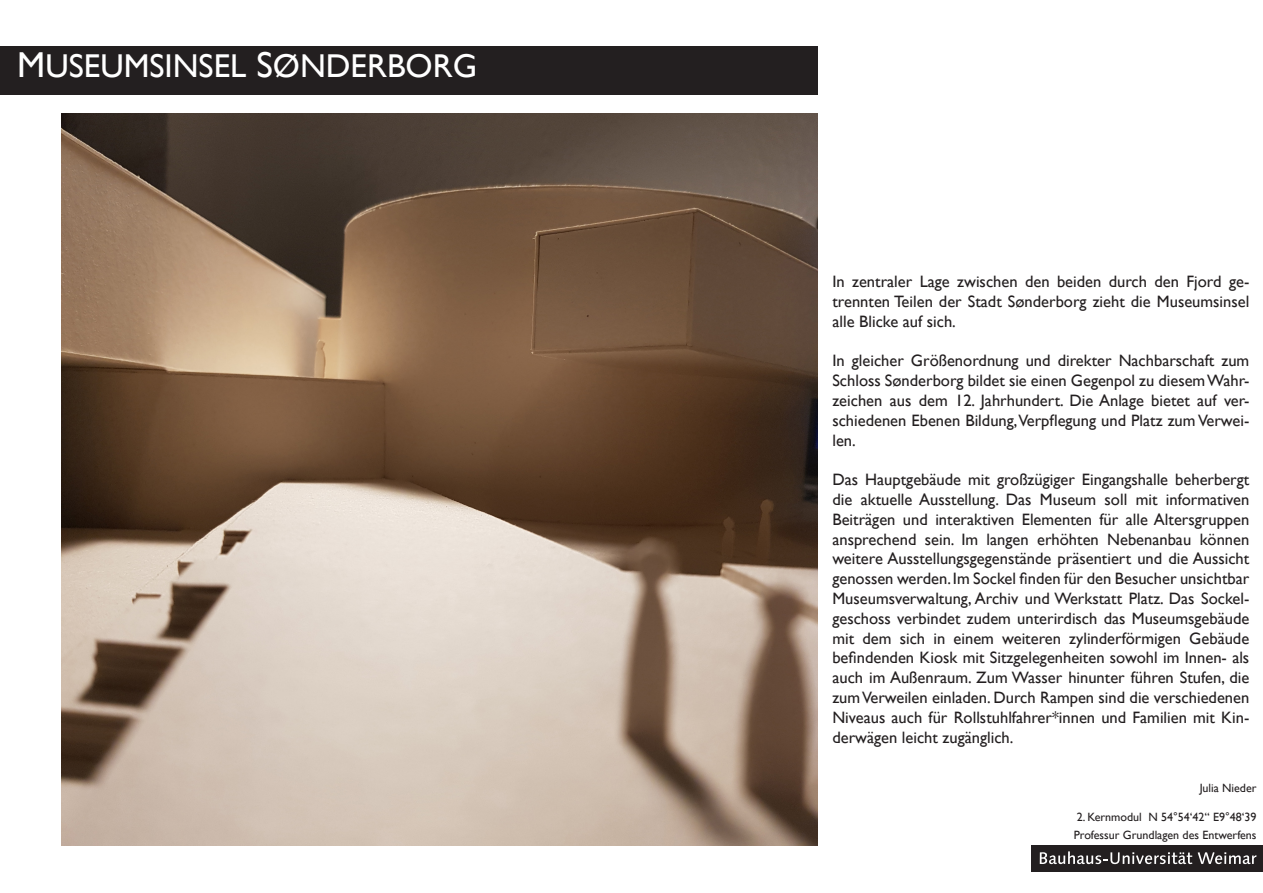
<style>
.page{position:relative;width:1263px;height:893px;background:#fff}
.page>*{position:absolute;margin:0;border:0;box-sizing:border-box;transform-origin:0 0}
.t1{font:33px "Gill Sans";color:#fff}
.t2{font:16.5px/19.8px "Gill Sans";color:#231f20;text-align:justify}
.t3{font:12px/18px "Gill Sans";color:#231f20}
.s1{font-size:36px}
</style>
<div class="page">
<div style="left:0;top:47px;width:818px;height:48px;background:#231f20"></div>
<div style="left:1031px;top:845px;width:232px;height:27px;background:#231f20"></div>
<svg style="left:1040px;top:851px;width:152px;height:13px"></svg>
<svg style="left:1198px;top:852px;width:58px;height:12px"></svg>
<img style="left:62px;top:114px;width:756px;height:731px">
<h1 class="t1" style="left:17px;top:47px;width:461px"><span class="s1">M</span>USEUMSINSEL <span class="s1">S</span>ØNDERBORG</h1>
<p class="t2" style="left:832px;top:272px;width:418px">In zentraler Lage zwischen den beiden durch den Fjord ge&shy;trennten Teilen der Stadt Sønderborg zieht die Museumsinsel alle Blicke auf sich.</p>
<p class="t2" style="left:832px;top:351px;width:418px">In gleicher Größenordnung und direkter Nachbarschaft zum Schloss Sønderborg bildet sie einen Gegenpol zu diesem Wahr&shy;zeichen aus dem 12. Jahrhundert. Die Anlage bietet auf ver&shy;schiedenen Ebenen Bildung,Verpflegung und Platz zum Verwei&shy;len.</p>
<p class="t2" style="left:832px;top:470px;width:418px">Das Hauptgebäude mit großzügiger Eingangshalle beherbergt die aktuelle Ausstellung. Das Museum soll mit informativen Beiträgen und interaktiven Elementen für alle Altersgruppen ansprechend sein. Im langen erhöhten Nebenanbau können weitere Ausstellungsgegenstände präsentiert und die Aussicht genossen werden. Im Sockel finden für den Besucher unsichtbar Museumsverwaltung, Archiv und Werkstatt Platz. Das Sockel&shy;geschoss verbindet zudem unterirdisch das Museumsgebäude mit dem sich in einem weiteren zylinderförmigen Gebäude befindenden Kiosk mit Sitzgelegenheiten sowohl im Innen- als auch im Außenraum. Zum Wasser hinunter führen Stufen, die zum Verweilen einladen. Durch Rampen sind die verschiedenen Niveaus auch für Rollstuhlfahrer*innen und Familien mit Kin&shy;derwägen leicht zugänglich.</p>
<p class="t3" style="left:1200px;top:779px;width:58px">Julia Nieder</p>
<p class="t3" style="left:1074px;top:808px;width:184px">2. Kernmodul N 54°54‘42‘‘ E9°48‘39<br>Professur Grundlagen des Entwerfens</p>
</div>
